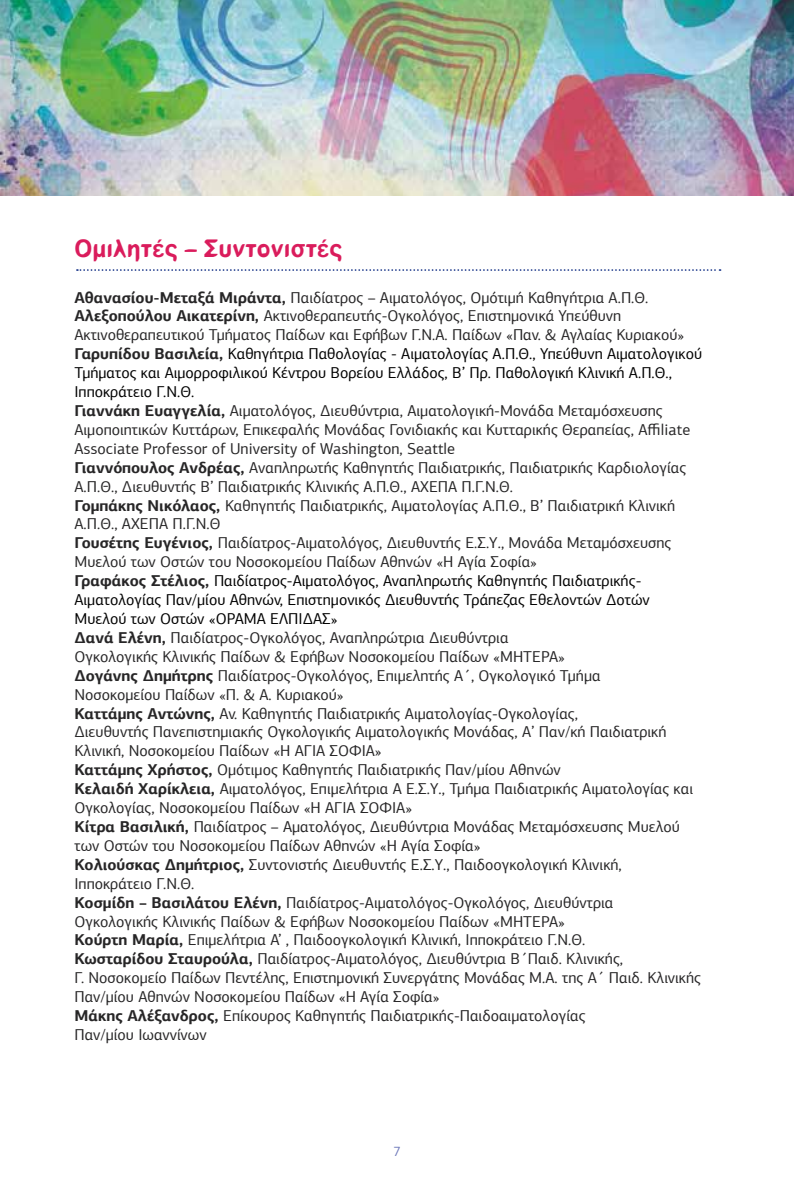
<style>
.page{position:relative;width:794px;height:1191px;background:#fff}
.page>*{position:absolute;margin:0;border:0;box-sizing:border-box;transform-origin:0 0}
.t1{font:24.5px "CF Milk";color:#da1c5c}
.t2{font:15.75px/18.9px "PF Agora Sans Pro";color:#272627}
.t3{font:14px "PF Agora Sans Pro";color:#6c77b9}
.s1{font-weight:700}
.s2{color:#000}
</style>
<div class="page">
<img style="left:0;top:0;width:794px;height:195px">
<svg style="left:77px;top:269px;width:643px;height:2px"></svg>
<h1 class="t1" style="left:74px;top:235px;width:270px">Ομιλητές – Συντονιστές</h1>
<p class="t2" style="left:74px;top:288px;width:629px"><span class="s1">Αθανασίου-Μεταξά Μιράντα,</span> Παιδίατρος – Αιματολόγος, Ομότιμή Καθηγήτρια Α.Π.Θ.<br><span class="s1">Αλεξοπούλου Αικατερίνη,</span> Ακτινοθεραπευτής-Ογκολόγος, Επιστημονικά Υπεύθυνη Ακτινοθεραπευτικού Τμήματος Παίδων και Εφήβων Γ.Ν.Α. Παίδων «Παν. &amp; Αγλαίας Κυριακού» <span class="s1">Γαρυπίδου Βασιλεία,</span> <span class="s2">Καθηγήτρια Παθολογίας - Αιματολογίας Α.Π.Θ., Υπεύθυνη Αιματολογικού Τμήματος και Αιμορροφιλικού Κέντρου Βορείου Ελλάδος, Β’ Πρ. Παθολογική Κλινική Α.Π.Θ.,<br>Ι πποκράτειο Γ.Ν.Θ.<br></span><span class="s1">Γιαννάκη Ευαγγελία,</span> Αιματολόγος, Διευθύντρια, Αιματολογική-Μονάδα Μεταμόσχευσης Αιμοποιητικών Κυττάρων, Επικεφαλής Μονάδας Γονιδιακής και Κυτταρικής Θεραπείας, Affiliate Associate Professor of University of Washington, Seattle<br><span class="s1">Γιαννόπουλος Ανδρέας,</span> Αναπληρωτής Καθηγητής Παιδιατρικής, Παιδιατρικής Καρδιολογίας Α.Π.Θ., Διευθυντής Β’ Παιδιατρικής Κλινικής Α.Π.Θ., ΑΧΕΠΑ Π.Γ.Ν.Θ.<br><span class="s1">Γομπάκης Νικόλαος,</span> Καθηγητής Παιδιατρικής, Αιματολογίας Α.Π.Θ., Β’ Παιδιατρική Κλινική Α.Π.Θ., ΑΧΕΠΑ Π.Γ.Ν.Θ<br><span class="s1">Γουσέτης Ευγένιος,</span> Παιδίατρος-Αιματολόγος, Διευθυντής Ε.Σ.Υ., Μονάδα Μεταμόσχευσης Μυελού των Οστών του Νοσοκομείου Παίδων Αθηνών «Η Αγία Σοφία»<br><span class="s1">Γραφάκος Στέλιος,</span> <span class="s2">Παιδίατρος-Αιματολόγος, Αναπληρωτής Καθηγητής Παιδιατρικής-Αιματολογίας Παν/μίου Αθηνών, Επιστημονικός Διευθυντής Τράπεζας Εθελοντών Δοτών Μυελού των Οστών «ΟΡΑΜΑ ΕΛΠΙ ΔΑΣ»<br></span><span class="s1">Δανά Ελένη,</span> Παιδίατρος-Ογκολόγος, Αναπληρώτρια Διευθύντρια<br>Ογκολογικής Κλινικής Παίδων &amp; Εφήβων Νοσοκομείου Παίδων «ΜΗΤΕΡΑ»<br><span class="s1">Δογάνης Δημήτρης</span> Παιδίατρος-Ογκολόγος, Επιμελητής Α΄, Ογκολογικό Τμήμα<br>Νοσοκομείου Παίδων «Π. &amp; Α. Κυριακού»<br><span class="s1">Καττάμης Αντώνης,</span> Αν. Καθηγητής Παιδιατρικής Αιματολογίας-Ογκολογίας,<br>Διευθυντής Πανεπιστημιακής Ογκολογικής Αιματολογικής Μονάδας, Α’ Παν/κή Παιδιατρική Κλινική, Νοσοκομείου Παίδων «Η ΑΓΙΑ ΣΟΦΙΑ»<br><span class="s1">Καττάμης Χρήστος,</span> Ομότιμος Καθηγητής Παιδιατρικής Παν/μίου Αθηνών<br><span class="s1">Κελαιδή Χαρίκλεια,</span> Αιματολόγος, Επιμελήτρια Α Ε.Σ.Υ., Τμήμα Παιδιατρικής Αιματολογίας και Ογκολογίας, Νοσοκομείου Παίδων «Η ΑΓΙΑ ΣΟΦΙΑ»<br><span class="s1">Κίτρα Βασιλική,</span> Παιδίατρος – Αματολόγος, Διευθύντρια Μονάδας Μεταμόσχευσης Μυελού των Οστών του Νοσοκομείου Παίδων Αθηνών «Η Αγία Σοφία»<br><span class="s1">Κολιούσκας Δημήτριος,</span> Συντονιστής Διευθυντής Ε.Σ.Υ., Παιδοογκολογική Κλινική,<br>Ι πποκράτειο Γ.Ν.Θ.<br><span class="s1">Κοσμίδη – Βασιλάτου Ελένη,</span> Παιδίατρος-Αιματολόγος-Ογκολόγος, Διευθύντρια<br>Ογκολογικής Κλινικής Παίδων &amp; Εφήβων Νοσοκομείου Παίδων «ΜΗΤΕΡΑ»<br><span class="s1">Κούρτη Μαρία,</span> Επιμελήτρια A’ , Παιδοογκολογική Κλινική, Ι πποκράτειο Γ.Ν.Θ.<br><span class="s1">Κωσταρίδου Σταυρούλα,</span> Παιδίατρος-Αιματολόγος, Διευθύντρια Β΄Παιδ. Κλινικής,<br>Γ. Νοσοκομείο Παίδων Πεντέλης, Επιστημονική Συνεργάτης Μονάδας Μ.Α. της Α΄ Παιδ. Κλινικής Παν/μίου Αθηνών Νοσοκομείου Παίδων «Η Αγία Σοφία»<br><span class="s1">Μάκης Αλέξανδρος,</span> Επίκουρος Καθηγητής Παιδιατρικής-Παιδοαιματολογίας<br>Παν/μίου Ι ωαννίνων</p>
<p class="t3" style="left:393px;top:1143px;width:9px">7</p>
</div>
